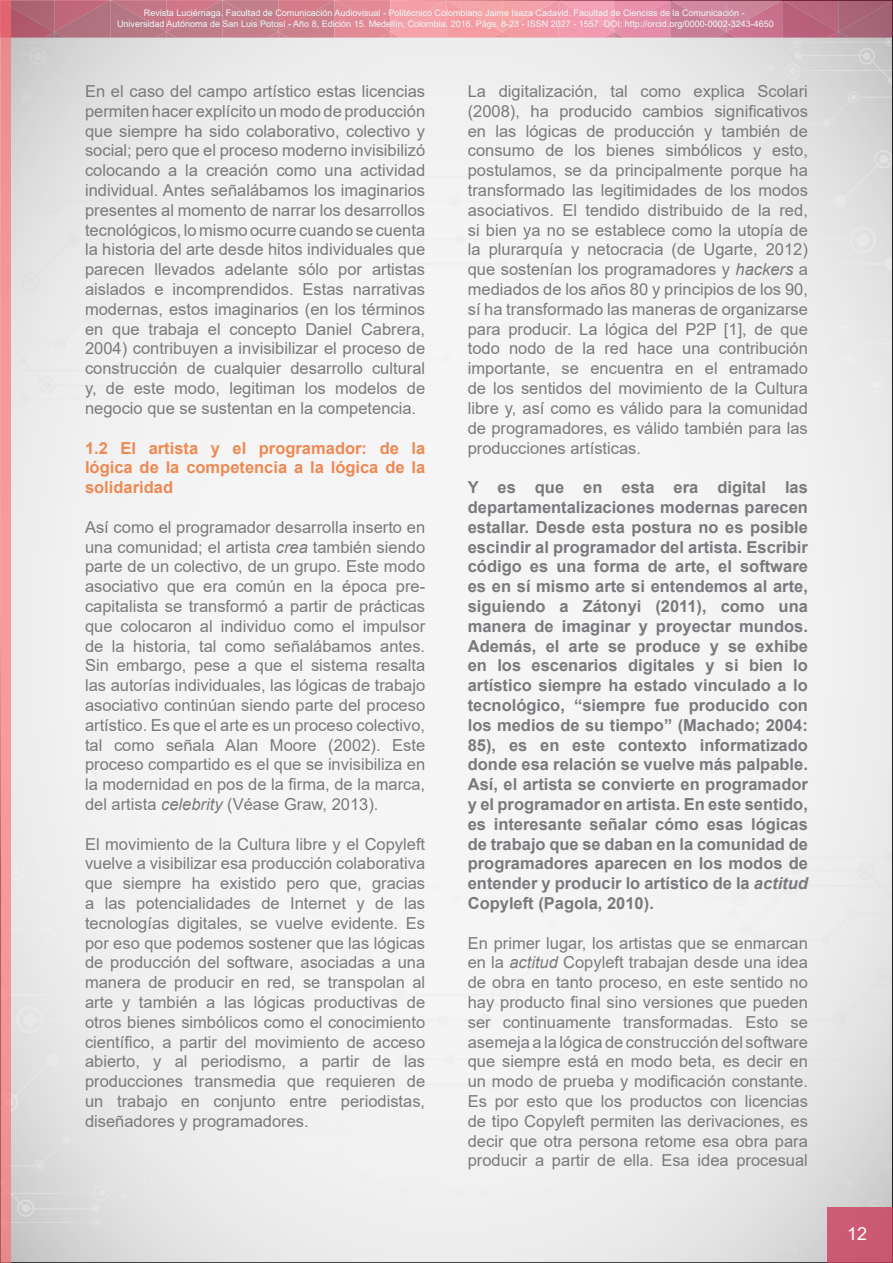
<style>
.page{position:relative;width:893px;height:1263px;background:#fff}
.page>*{position:absolute;margin:0;border:0;box-sizing:border-box;transform-origin:0 0}
.t1{font:18px "Arial";color:#fff}
.t2{font:16.5px/19.8px "Arial";color:#797a7d;text-align:justify}
.t3{font:700 16.5px/19.8px "Arial";color:#797a7d;text-align:justify}
.t4{font:700 16.5px/19.8px "Arial";color:#ee8953;text-align:justify}
.t5{font:9px/10.8px "Arial";color:#eff8fa;text-align:center}
.s1{font-style:italic}
</style>
<div class="page">
<div style="left:827px;top:1207px;width:66px;height:56px;background:#cb5972"></div>
<img style="left:11px;top:32px;width:882px;height:6px">
<img style="left:11px;top:0;width:882px;height:32px">
<svg style="left:44px;top:32px;width:20px;height:6px"></svg>
<svg style="left:156px;top:32px;width:20px;height:6px"></svg>
<svg style="left:380px;top:32px;width:20px;height:6px"></svg>
<svg style="left:604px;top:32px;width:20px;height:6px"></svg>
<svg style="left:828px;top:32px;width:20px;height:6px"></svg>
<svg style="left:268px;top:32px;width:20px;height:6px"></svg>
<svg style="left:492px;top:32px;width:20px;height:6px"></svg>
<svg style="left:716px;top:32px;width:20px;height:6px"></svg>
<svg style="left:0;top:0;width:11px;height:1263px;background:#f09295"></svg>
<p class="t5" style="left:117px;top:8px;width:658px">Revista Luciérnaga. Facultad de Comunicación Audiovisual - Politécnico Colombiano Jaime Isaza Cadavid. Facultad de Ciencias de la Comunicación -<br>Universidad Autónoma de San Luis Potosí - Año 8, Edición 15. Medellín, Colombia. 2016. Págs. 8-23 - ISSN 2027 - 1557. DOI: http://orcid.org/0000-0002-3243-4650</p>
<p class="t2" style="left:85px;top:81px;width:342px">En el caso del campo artístico estas licencias permiten hacer explícito un modo de producción que siempre ha sido colaborativo, colectivo y social; pero que el proceso moderno invisibilizó colocando a la creación como una actividad individual. Antes señalábamos los imaginarios presentes al momento de narrar los desarrollos tecnológicos, lo mismo ocurre cuando se cuenta la historia del arte desde hitos individuales que parecen llevados adelante sólo por artistas aislados e incomprendidos. Estas narrativas modernas, estos imaginarios (en los términos en que trabaja el concepto Daniel Cabrera, 2004) contribuyen a invisibilizar el proceso de construcción de cualquier desarrollo cultural y, de este modo, legitiman los modelos de negocio que se sustentan en la competencia.</p>
<p class="t4" style="left:85px;top:438px;width:342px">1.2 El artista y el programador: de la lógica de la competencia a la lógica de la solidaridad</p>
<p class="t2" style="left:85px;top:517px;width:342px">Así como el programador desarrolla inserto en una comunidad; el artista <span class="s1">crea</span> también siendo parte de un colectivo, de un grupo. Este modo asociativo que era común en la época pre&shy;capitalista se transformó a partir de prácticas que colocaron al individuo como el impulsor de la historia, tal como señalábamos antes.<br>Sin embargo, pese a que el sistema resalta las autorías individuales, las lógicas de trabajo asociativo continúan siendo parte del proceso artístico. Es que el arte es un proceso colectivo, tal como señala Alan Moore (2002). Este proceso compartido es el que se invisibiliza en la modernidad en pos de la firma, de la marca, del artista <span class="s1">celebrity</span> (Véase Graw, 2013).</p>
<p class="t2" style="left:85px;top:834px;width:342px">El movimiento de la Cultura libre y el Copyleft vuelve a visibilizar esa producción colaborativa que siempre ha existido pero que, gracias a las potencialidades de Internet y de las tecnologías digitales, se vuelve evidente. Es por eso que podemos sostener que las lógicas de producción del software, asociadas a una manera de producir en red, se transpolan al arte y también a las lógicas productivas de otros bienes simbólicos como el conocimiento científico, a partir del movimiento de acceso abierto, y al periodismo, a partir de las producciones transmedia que requieren de un trabajo en conjunto entre periodistas, diseñadores y programadores.</p>
<p class="t2" style="left:468px;top:81px;width:342px">La digitalización, tal como explica Scolari (2008), ha producido cambios significativos en las lógicas de producción y también de consumo de los bienes simbólicos y esto, postulamos, se da principalmente porque ha transformado las legitimidades de los modos asociativos. El tendido distribuido de la red, si bien ya no se establece como la utopía de la plurarquía y netocracia (de Ugarte, 2012) que sostenían los programadores y <span class="s1">hackers</span> a mediados de los años 80 y principios de los 90, sí ha transformado las maneras de organizarse para producir. La lógica del P2P [1], de que todo nodo de la red hace una contribución importante, se encuentra en el entramado de los sentidos del movimiento de la Cultura libre y, así como es válido para la comunidad de programadores, es válido también para las producciones artísticas.</p>
<p class="t3" style="left:468px;top:478px;width:342px">Y es que en esta era digital las departamentalizaciones modernas parecen estallar. Desde esta postura no es posible escindir al programador del artista. Escribir código es una forma de arte, el software es en sí mismo arte si entendemos al arte, siguiendo a Zátonyi (2011), como una manera de imaginar y proyectar mundos.<br>Además, el arte se produce y se exhibe en los escenarios digitales y si bien lo artístico siempre ha estado vinculado a lo tecnológico, “siempre fue producido con los medios de su tiempo” (Machado; 2004:<br>85), es en este contexto informatizado donde esa relación se vuelve más palpable.<br>Así, el artista se convierte en programador y el programador en artista. En este sentido, es interesante señalar cómo esas lógicas de trabajo que se daban en la comunidad de programadores aparecen en los modos de entender y producir lo artístico de la <span class="s1">actitud </span>Copyleft (Pagola, 2010).</p>
<p class="t2" style="left:468px;top:933px;width:342px">En primer lugar, los artistas que se enmarcan en la <span class="s1">actitud</span> Copyleft trabajan desde una idea de obra en tanto proceso, en este sentido no hay producto final sino versiones que pueden ser continuamente transformadas. Esto se asemeja a la lógica de construcción del software que siempre está en modo beta, es decir en un modo de prueba y modificación constante.<br>Es por esto que los productos con licencias de tipo Copyleft permiten las derivaciones, es decir que otra persona retome esa obra para producir a partir de ella. Esa idea procesual</p>
<p class="t1" style="left:847px;top:1221px;width:22px">12</p>
</div>
